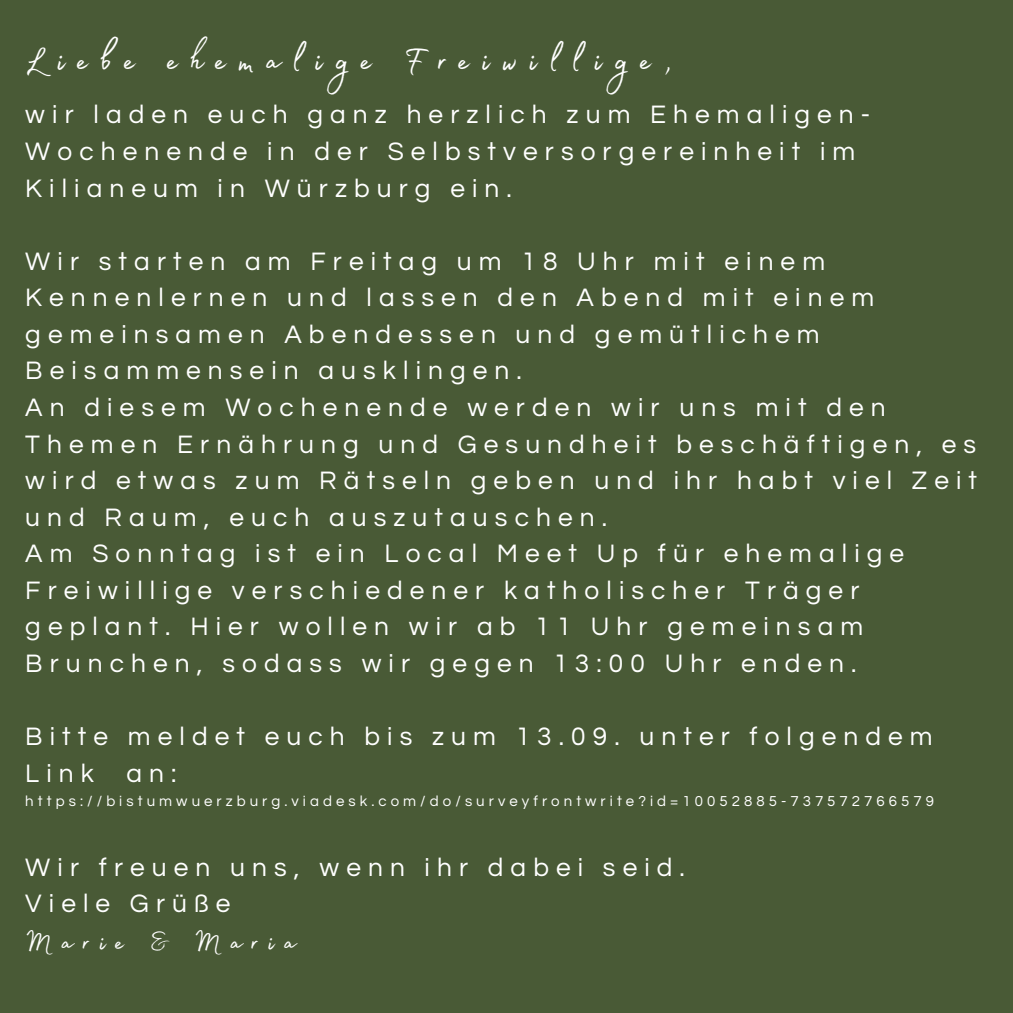
<style>
.page{position:relative;width:1013px;height:1013px;background:#fff}
.page>*{position:absolute;margin:0;border:0;box-sizing:border-box;transform-origin:0 0}
.t1{font:43.75px "Madelyn Fill";letter-spacing:.27em;color:#fff}
.t2{font:35px "Madelyn Fill";letter-spacing:.27em;color:#fff}
.t3{font:26.25px/36.5px "Questrial";letter-spacing:.27em;color:#fff}
.t4{font:15px "Questrial";letter-spacing:.27em;color:#fff}
</style>
<div class="page">
<div style="left:0;top:0;width:1012px;height:1012px;background:#495a36"></div>
<h1 class="t1" style="left:25px;top:27px;width:647px">Liebe ehemalige Freiwillige,</h1>
<h1 class="t3" style="left:25px;top:97px;width:846px">wir laden euch ganz herzlich zum Ehemaligen-<br>Wochenende in der Selbstversorgereinheit im<br>Kilianeum in Würzburg ein.</h1>
<h1 class="t3" style="left:25px;top:243px;width:953px">Wir starten am Freitag um 18 Uhr mit einem Kennenlernen und lassen den Abend mit einem gemeinsamen Abendessen und gemütlichem Beisammensein ausklingen.<br>An diesem Wochenende werden wir uns mit den Themen Ernährung und Gesundheit beschäftigen, es wird etwas zum Rätseln geben und ihr habt viel Zeit und Raum, euch auszutauschen.<br>Am Sonntag ist ein Local Meet Up für ehemalige Freiwillige verschiedener katholischer Träger geplant. Hier wollen wir ab 11 Uhr gemeinsam Brunchen, sodass wir gegen 13:00 Uhr enden.</h1>
<p class="t3" style="left:25px;top:719px;width:908px">Bitte meldet euch bis zum 13.09. unter folgendem<br>Link an:</p>
<p class="t4" style="left:25px;top:793px;width:910px">https://bistumwuerzburg.viadesk.com/do/surveyfrontwrite?id=10052885-737572766579</p>
<h1 class="t3" style="left:25px;top:849px;width:661px">Wir freuen uns, wenn ihr dabei seid.<br>Viele Grüße</h1>
<h1 class="t2" style="left:25px;top:915px;width:272px">Marie &amp; Maria</h1>
</div>
